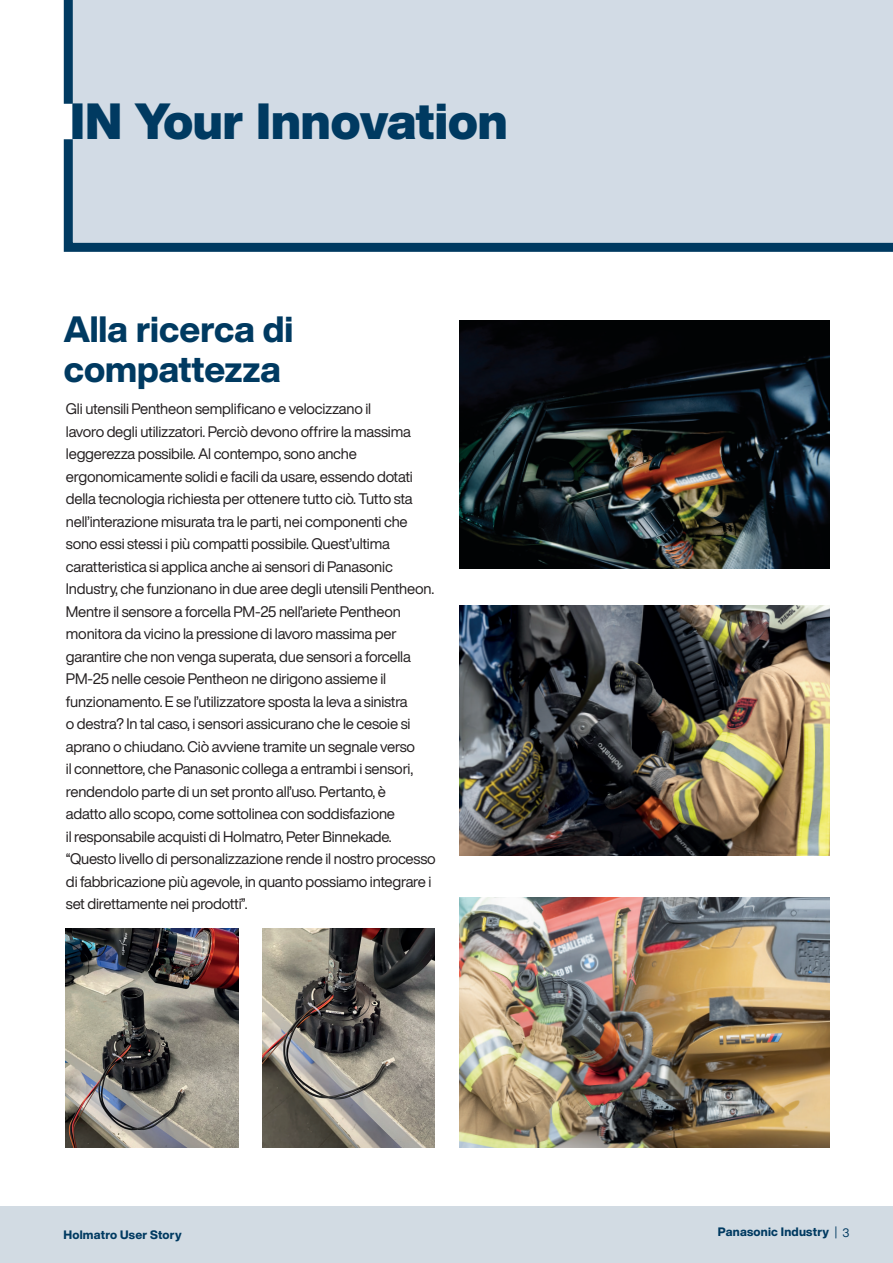
<style>
.page{position:relative;width:893px;height:1263px;background:#fff}
.page>*{position:absolute;margin:0;border:0;box-sizing:border-box;transform-origin:0 0}
.t1{font:900 49.95px "Helvetica Now Display";color:#003a61}
.t2{font:800 36px/40.5px "Helvetica Now Display";color:#003a61}
.Intro_Text_content{font:15px/22.5px "Helvetica Now Display";letter-spacing:-.015em;color:#231f20}
.t3{font:800 12px "Helvetica Now Display";letter-spacing:.02em;color:#003a61}
.t4{font:12px "Helvetica Now Display";color:#003a61}
</style>
<div class="page">
<div style="left:0;top:1207px;width:893px;height:56px;background:#d2dbe3"></div>
<img style="left:66px;top:928px;width:172px;height:220px">
<img style="left:263px;top:928px;width:172px;height:220px">
<div style="left:63px;top:0;width:830px;height:252px;background:#d2dbe5"></div>
<img style="left:459px;top:320px;width:370px;height:249px">
<img style="left:459px;top:605px;width:370px;height:251px">
<img style="left:459px;top:897px;width:370px;height:251px">
<p class="t1" style="left:70px;top:88px;width:439px">IN Your Innovation</p>
<p class="t2" style="left:64px;top:309px;width:231px">Alla ricerca di compattezza</p>
<p class="Intro_Text_content" style="left:66px;top:397px;width:370px">Gli utensili Pentheon semplificano e velocizzano il<br>lavoro degli utilizzatori. Perciò devono offrire la massima leggerezza possibile. Al contempo, sono anche ergonomicamente solidi e facili da usare, essendo dotati della tecnologia richiesta per ottenere tutto ciò. Tutto sta nell’interazione misurata tra le parti, nei componenti che sono essi stessi i più compatti possibile. Quest’ultima caratteristica si applica anche ai sensori di Panasonic Industry, che funzionano in due aree degli utensili Pentheon.</p>
<p class="Intro_Text_content" style="left:66px;top:600px;width:371px">Mentre il sensore a forcella PM-25 nell’ariete Pentheon monitora da vicino la pressione di lavoro massima per garantire che non venga superata, due sensori a forcella PM-25 nelle cesoie Pentheon ne dirigono assieme il funzionamento E. se ’lutilizzatore sposta la leva a sinistra<br>o destra? In tal caso i, sensori assicurano che le cesoie si aprano o chiudano. Ciò avviene tramite un segnale verso<br>il connettore, che Panasonic collega a entrambi i sensori, rendendolo parte di un set pronto all’uso. Pertanto è,<br>adatto allo scopo, come sottolinea con soddisfazione<br>il responsabile acquisti di Holmatro, Peter Binnekade. “Questo livello di personalizzazione rende il nostro processo di fabbricazione più agevole in, quanto possiamo integrare i set direttamente nei prodotti .“</p>
<p class="t3" style="left:63px;top:1227px;width:120px">Holmatro User Story</p>
<p class="t4" style="left:835px;top:1224px;width:16px">3|</p>
<p class="t3" style="left:718px;top:1224px;width:113px">Panasonic Industry</p>
</div>
